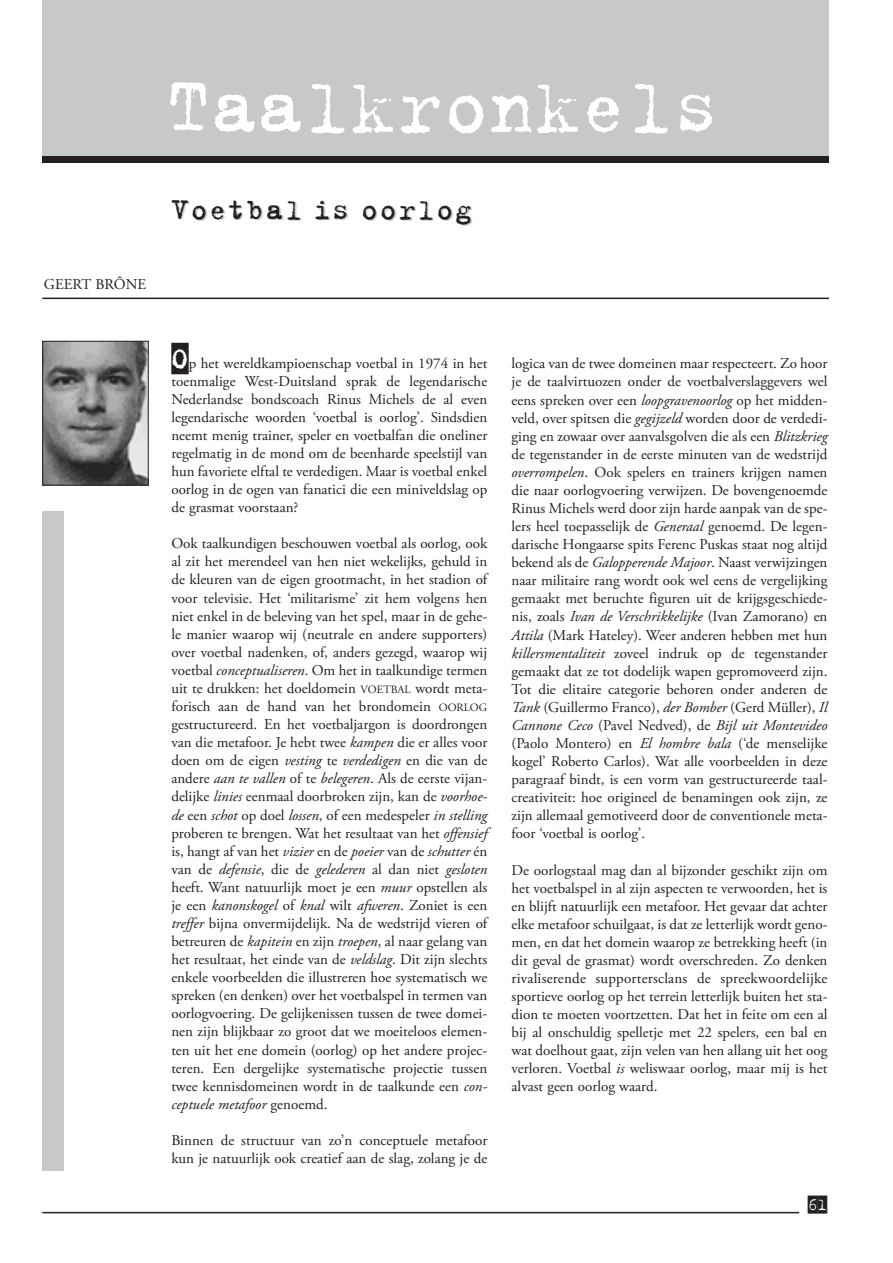
<style>
.page{position:relative;width:893px;height:1263px;background:#fff}
.page>*{position:absolute;margin:0;border:0;box-sizing:border-box;transform-origin:0 0}
.t1{font:84px "Trixie";color:#fff}
.t2{font:31.5px "Trixie";letter-spacing:.05em;color:#231f20}
.t3{font:18px "Trixie Cameo";color:#231f20}
.t4{font:15px/18px "Adobe Garamond Pro";color:#231f20;text-align:justify}
.s1{color:#ccc}
.s2{font-family:"Trixie Cameo";font-size:31.5px}
.s3{font-style:italic}
.s4{font-size:11.25px}
</style>
<div class="page">
<hr style="left:42px;top:1212px;width:757px;height:1px;background:#231f20">
<div style="left:42px;top:0;width:787px;height:162px;background:#c7c8ca"></div>
<hr style="left:42px;top:298px;width:787px;height:1px;background:#231f20">
<div style="left:42px;top:511px;width:22px;height:659px;background:#c7c8ca"></div>
<img style="left:44px;top:343px;width:103px;height:140px">
<div style="left:42px;top:341px;width:107px;height:144px;border:1px solid #231f20"></div>
<div style="left:42px;top:156px;width:787px;height:6px;background:#231f20"></div>
<h1 class="t1" style="left:165px;top:53px;width:556px">Taalkronkels</h1>
<p class="t4" style="left:44px;top:277px;width:104px">GEERT BRÔNE</p>
<h2 class="t2" style="left:173px;top:189px;width:301px"><span class="s1">Voetbal</span> is oorlog</h2>
<p class="t4" style="left:171px;top:355px;width:317px"><span class="s2">O</span>p het wereldkampioenschap voetbal in 1974 in het toenmalige West-Duitsland sprak de legendarische Nederlandse bondscoach Rinus Michels de al even legendarische woorden ‘voetbal is oorlog’. Sindsdien neemt menig trainer, speler en voetbalfan die oneliner regelmatig in de mond om de beenharde speelstijl van hun favoriete elftal te verdedigen. Maar is voetbal enkel oorlog in de ogen van fanatici die een miniveldslag op de grasmat voorstaan?</p>
<p class="t4" style="left:171px;top:536px;width:317px">Ook taalkundigen beschouwen voetbal als oorlog, ook al zit het merendeel van hen niet wekelijks, gehuld in de kleuren van de eigen grootmacht, in het stadion of voor televisie. Het ‘militarisme’ zit hem volgens hen niet enkel in de beleving van het spel, maar in de gehe&shy;le manier waarop wij (neutrale en andere supporters) over voetbal nadenken, of, anders gezegd, waarop wij voetbal <span class="s3">conceptualiseren</span>. Om het in taalkundige termen uit te drukken: het doeldomein <span class="s4">VOETBAL</span> wordt meta&shy;forisch aan de hand van het brondomein <span class="s4">OORLOG </span>gestructureerd. En het voetbaljargon is doordrongen van die metafoor. Je hebt twee <span class="s3">kampen</span> die er alles voor doen om de eigen <span class="s3">vesting</span> te <span class="s3">verdedigen</span> en die van de andere <span class="s3">aan te vallen</span> of te <span class="s3">belegeren</span>. Als de eerste vijan&shy;delijke <span class="s3">linies</span> eenmaal doorbroken zijn, kan de <span class="s3">voorhoe&shy;de</span> een <span class="s3">schot</span> op doel <span class="s3">lossen</span>, of een medespeler <span class="s3">in stelling </span>proberen te brengen. Wat het resultaat van het <span class="s3">offensief </span>is, hangt af van het <span class="s3">vizier</span> en de <span class="s3">poeier</span> van de <span class="s3">schutter</span> én van de <span class="s3">defensie</span>, die de <span class="s3">gelederen</span> al dan niet <span class="s3">gesloten </span>heeft. Want natuurlijk moet je een <span class="s3">muur</span> opstellen als je een <span class="s3">kanonskogel</span> of <span class="s3">knal</span> wilt <span class="s3">afweren</span>. Zoniet is een <span class="s3">treffer</span> bijna onvermijdelijk. Na de wedstrijd vieren of betreuren de <span class="s3">kapitein</span> en zijn <span class="s3">troepen</span>, al naar gelang van het resultaat, het einde van de <span class="s3">veldslag</span>. Dit zijn slechts enkele voorbeelden die illustreren hoe systematisch we spreken (en denken) over het voetbalspel in termen van oorlogvoering. De gelijkenissen tussen de twee domei&shy;nen zijn blijkbaar zo groot dat we moeiteloos elemen&shy;ten uit het ene domein (oorlog) op het andere projec&shy;teren. Een dergelijke systematische projectie tussen twee kennisdomeinen wordt in de taalkunde een <span class="s3">con&shy;ceptuele metafoor</span> genoemd.</p>
<p class="t4" style="left:171px;top:1132px;width:317px">Binnen de structuur van zo’n conceptuele metafoor kun je natuurlijk ook creatief aan de slag, zolang je de</p>
<p class="t4" style="left:512px;top:356px;width:317px">logica van de twee domeinen maar respecteert. Zo hoor je de taalvirtuozen onder de voetbalverslaggevers wel eens spreken over een <span class="s3">loopgravenoorlog</span> op het midden&shy;veld, over spitsen die <span class="s3">gegijzeld</span> worden door de verdedi&shy;ging en zowaar over aanvalsgolven die als een <span class="s3">Blitzkrieg </span>de tegenstander in de eerste minuten van de wedstrijd <span class="s3">overrompelen</span>. Ook spelers en trainers krijgen namen die naar oorlogvoering verwijzen. De bovengenoemde Rinus Michels werd door zijn harde aanpak van de spe&shy;lers heel toepasselijk de <span class="s3">Generaal</span> genoemd. De legen&shy;darische Hongaarse spits Ferenc Puskas staat nog altijd bekend als de <span class="s3">Galopperende Majoor</span>. Naast verwijzingen naar militaire rang wordt ook wel eens de vergelijking gemaakt met beruchte figuren uit de krijgsgeschiede&shy;nis, zoals <span class="s3">Ivan de Verschrikkelijke</span> (Ivan Zamorano) en <span class="s3">Attila</span> (Mark Hateley). Weer anderen hebben met hun <span class="s3">killersmentaliteit</span> zoveel indruk op de tegenstander gemaakt dat ze tot dodelijk wapen gepromoveerd zijn.<br>Tot die elitaire categorie behoren onder anderen de <span class="s3">Tank</span> (Guillermo Franco), <span class="s3">der Bomber</span> (Gerd Müller), <span class="s3">Il Cannone Ceco</span> (Pavel Nedved), de <span class="s3">Bijl uit Montevideo </span>(Paolo Montero) en <span class="s3">El hombre bala</span> (‘de menselijke kogel’ Roberto Carlos). Wat alle voorbeelden in deze paragraaf bindt, is een vorm van gestructureerde taal&shy;creativiteit: hoe origineel de benamingen ook zijn, ze zijn allemaal gemotiveerd door de conventionele meta&shy;foor ‘voetbal is oorlog’.</p>
<p class="t4" style="left:512px;top:862px;width:317px">De oorlogstaal mag dan al bijzonder geschikt zijn om het voetbalspel in al zijn aspecten te verwoorden, het is en blijft natuurlijk een metafoor. Het gevaar dat achter elke metafoor schuilgaat, is dat ze letterlijk wordt geno&shy;men, en dat het domein waarop ze betrekking heeft (in dit geval de grasmat) wordt overschreden. Zo denken rivaliserende supportersclans de spreekwoordelijke sportieve oorlog op het terrein letterlijk buiten het sta&shy;dion te moeten voortzetten. Dat het in feite om een al bij al onschuldig spelletje met 22 spelers, een bal en wat doelhout gaat, zijn velen van hen allang uit het oog verloren. Voetbal <span class="s3">is</span> weliswaar oorlog, maar mij is het alvast geen oorlog waard.</p>
<p class="t3" style="left:808px;top:1195px;width:21px">61</p>
</div>
